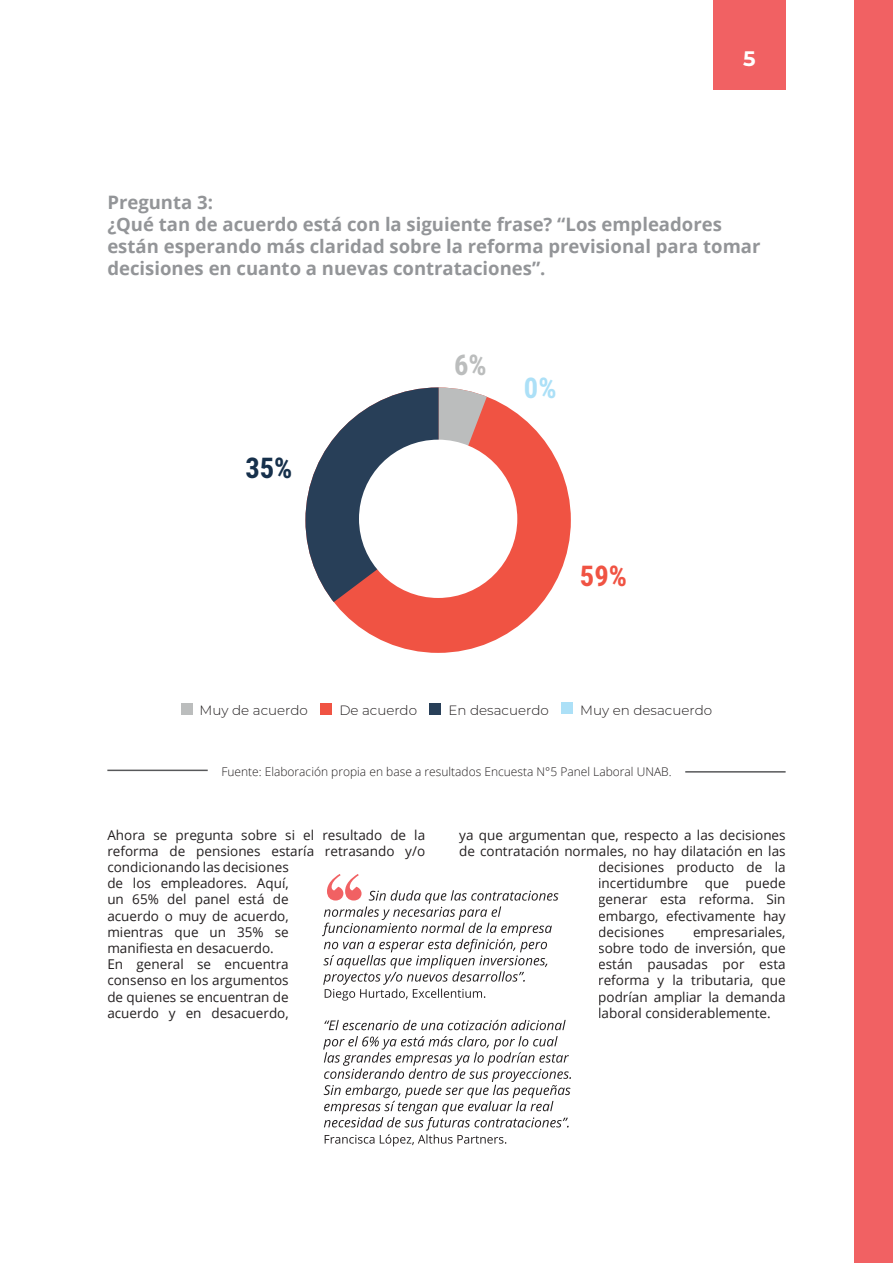
<style>
.page{position:relative;width:893px;height:1263px;background:#fff}
.page>*{position:absolute;margin:0;border:0;box-sizing:border-box;transform-origin:0 0}
.t1{font:700 28.5px "Roboto Condensed";color:#f05343}
.t2{font:700 28.5px "Roboto Condensed";color:#16304b}
.t3{font:700 28.5px "Roboto Condensed";color:#bbbdbd}
.t4{font:700 28.5px "Roboto Condensed";color:#ace0f7}
.t5{font:700 21px "Montserrat";color:#fff}
.t6{font:700 18.45px/22.2px "Open Sans";color:#939598}
.t7{font:13.5px/16.2px "Open Sans";color:#231f20}
.t8{font:300 13.5px "Montserrat";color:#231f20}
.t9{font:300 12px "Open Sans";color:#231f20}
</style>
<div class="page">
<div style="left:713px;top:0;width:73px;height:90px;background:#f16163"></div>
<div style="left:855px;top:0;width:38px;height:1263px;background:#f16163"></div>
<div style="left:305px;top:387px;width:266px;height:266px;background:#f05343;border-radius:50%"></div>
<svg style="left:305px;top:387px;width:192px;height:220px"></svg>
<div style="left:359px;top:440px;width:158px;height:158px;background:#fff;border-radius:50%"></div>
<div style="left:181px;top:703px;width:11px;height:11px;background:#bbbdbd"></div>
<div style="left:321px;top:703px;width:11px;height:11px;background:#f05343"></div>
<div style="left:430px;top:703px;width:11px;height:11px;background:#283f58"></div>
<div style="left:561px;top:703px;width:12px;height:11px;background:#ace0f7"></div>
<hr style="left:107px;top:770px;width:101px;height:1px;background:#57585a">
<hr style="left:685px;top:771px;width:101px;height:2px;background:#57585a">
<svg style="left:323px;top:1036px;width:248px;height:110px"></svg>
<svg style="left:324px;top:1020px;width:242px;height:10px"></svg>
<svg style="left:322px;top:874px;width:236px;height:126px"></svg>
<h2 class="t5" style="left:743px;top:44px;width:14px">5</h2>
<h3 class="t6" style="left:107px;top:190px;width:655px">Pregunta 3:<br>¿Qué tan de acuerdo está con la siguiente frase? “Los empleadores están esperando más claridad sobre la reforma previsional para tomar decisiones en cuanto a nuevas contrataciones”.</h3>
<h1 class="t2" style="left:245px;top:448px;width:49px">35%</h1>
<h1 class="t3" style="left:454px;top:345px;width:34px">6%</h1>
<h1 class="t4" style="left:524px;top:368px;width:34px">0%</h1>
<h1 class="t1" style="left:580px;top:556px;width:49px">59%</h1>
<p class="t8" style="left:200px;top:701px;width:110px">Muy de acuerdo</p>
<p class="t8" style="left:339px;top:701px;width:79px">De acuerdo</p>
<p class="t8" style="left:449px;top:701px;width:102px">En desacuerdo</p>
<p class="t8" style="left:580px;top:700px;width:133px">Muy en desacuerdo</p>
<p class="t9" style="left:221px;top:763px;width:452px">Fuente: Elaboración propia en base a resultados Encuesta N°5 Panel Laboral UNAB.</p>
<p class="t7" style="left:107px;top:826px;width:319px">Ahora se pregunta sobre si el resultado de la reforma de pensiones estaría retrasando y/o condicionando las decisiones<br>de los empleadores. Aquí,<br>un 65% del panel está de<br>acuerdo o muy de acuerdo,<br>mientras que un 35% se<br>manifiesta en desacuerdo.<br>En general se encuentra<br>consenso en los argumentos<br>de quienes se encuentran de<br>acuerdo y en desacuerdo,</p>
<p class="t7" style="left:459px;top:826px;width:328px">ya que argumentan que, respecto a las decisiones</p>
<p class="t7" style="left:459px;top:842px;width:328px">de contratación normales, no hay dilatación en las</p>
<p class="t7" style="left:598px;top:859px;width:189px">decisiones producto de la</p>
<p class="t7" style="left:598px;top:875px;width:189px">incertidumbre que puede</p>
<p class="t7" style="left:598px;top:891px;width:189px">generar esta reforma. Sin</p>
<p class="t7" style="left:598px;top:907px;width:189px">embargo, efectivamente hay</p>
<p class="t7" style="left:598px;top:923px;width:68px">decisiones</p>
<p class="t7" style="left:598px;top:923px;width:189px;text-align:justify;text-indent:95px">empresariales, sobre todo de inversión, que están pausadas por esta reforma y la tributaria, que podrían ampliar la demanda laboral considerablemente.</p>
</div>
